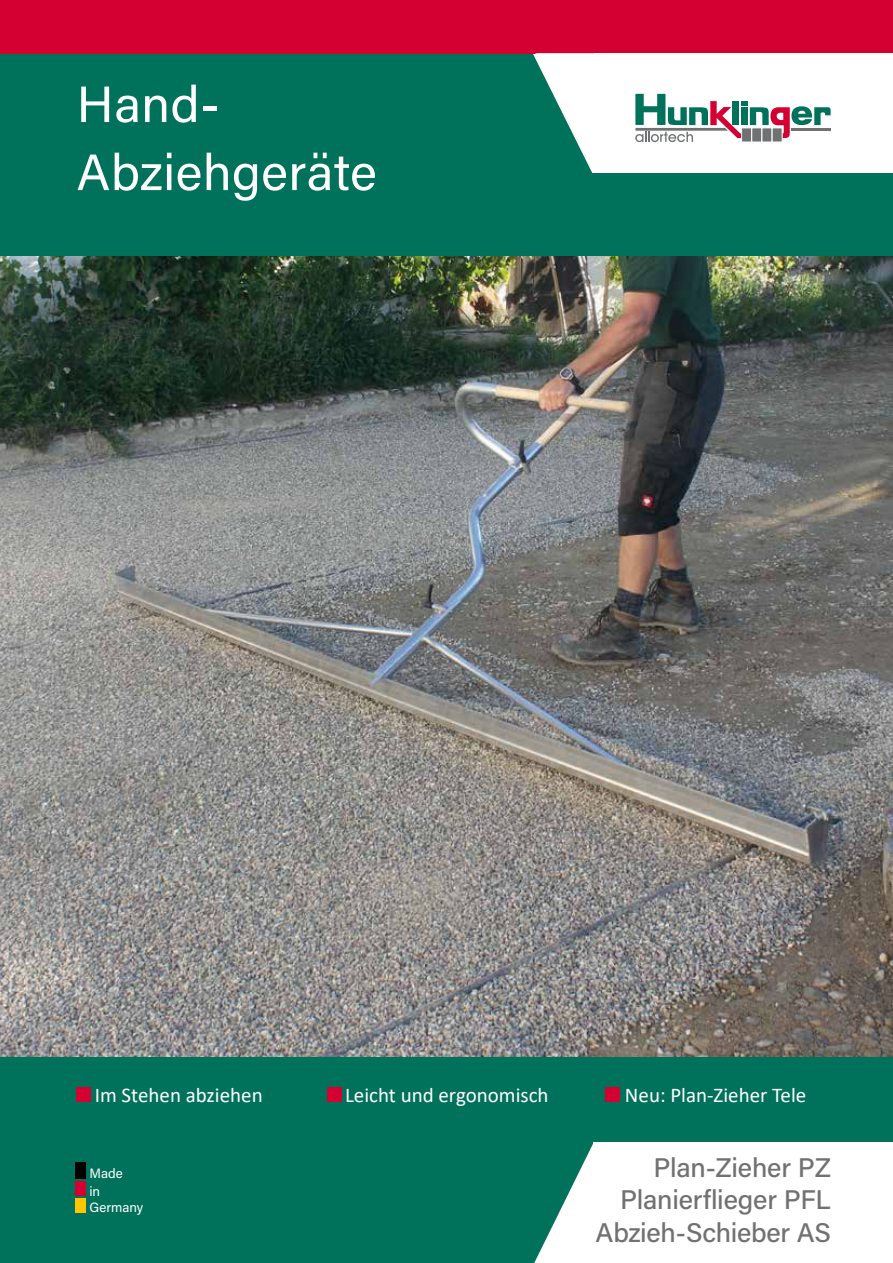
<style>
.page{position:relative;width:893px;height:1263px;background:#fff}
.page>*{position:absolute;margin:0;border:0;box-sizing:border-box;transform-origin:0 0}
.t1{font:51px/68.1px "Acumin Pro";letter-spacing:.005em;color:#fff}
.t2{font:500 27px/32.4px "Acumin Pro";letter-spacing:-.01em;color:#707172;text-align:right}
.t3{font:21px "Calibri";color:#fff}
.t4{font:13.5px/17.1px "Acumin Pro";color:#fff}
</style>
<div class="page">
<div style="left:0;top:43px;width:893px;height:1220px;background:#00715a"></div>
<div style="left:593px;top:1143px;width:300px;height:120px;background:#fff"></div>
<svg style="left:534px;top:1144px;width:59px;height:119px"></svg>
<div style="left:0;top:0;width:893px;height:53px;background:#d40032"></div>
<div style="left:595px;top:53px;width:298px;height:120px;background:#fff"></div>
<svg style="left:533px;top:53px;width:62px;height:120px"></svg>
<svg style="left:635px;top:93px;width:196px;height:49px"></svg>
<img style="left:0;top:257px;width:893px;height:799px">
<div style="left:76px;top:1162px;width:10px;height:16px;background:#000"></div>
<div style="left:76px;top:1181px;width:10px;height:15px;background:#d40032"></div>
<div style="left:76px;top:1198px;width:10px;height:15px;background:#fdc600"></div>
<div style="left:77px;top:1087px;width:14px;height:14px;background:#d40032"></div>
<div style="left:327px;top:1087px;width:14px;height:14px;background:#d40032"></div>
<div style="left:606px;top:1087px;width:14px;height:14px;background:#d40032"></div>
<h1 class="t1" style="left:77px;top:68px;width:302px">Hand-<br>Abziehgeräte</h1>
<p class="t3" style="left:95px;top:1080px;width:169px">Im Stehen abziehen</p>
<p class="t3" style="left:345px;top:1080px;width:205px">Leicht und ergonomisch</p>
<p class="t3" style="left:625px;top:1080px;width:183px">Neu: Plan-Zieher Tele</p>
<p class="t4" style="left:89px;top:1164px;width:55px">Made<br>in<br>Germany</p>
<p class="t2" style="left:596px;top:1150px;width:237px">Plan-Zieher PZ<br>Planierflieger PFL<br>Abzieh-Schieber AS</p>
</div>
